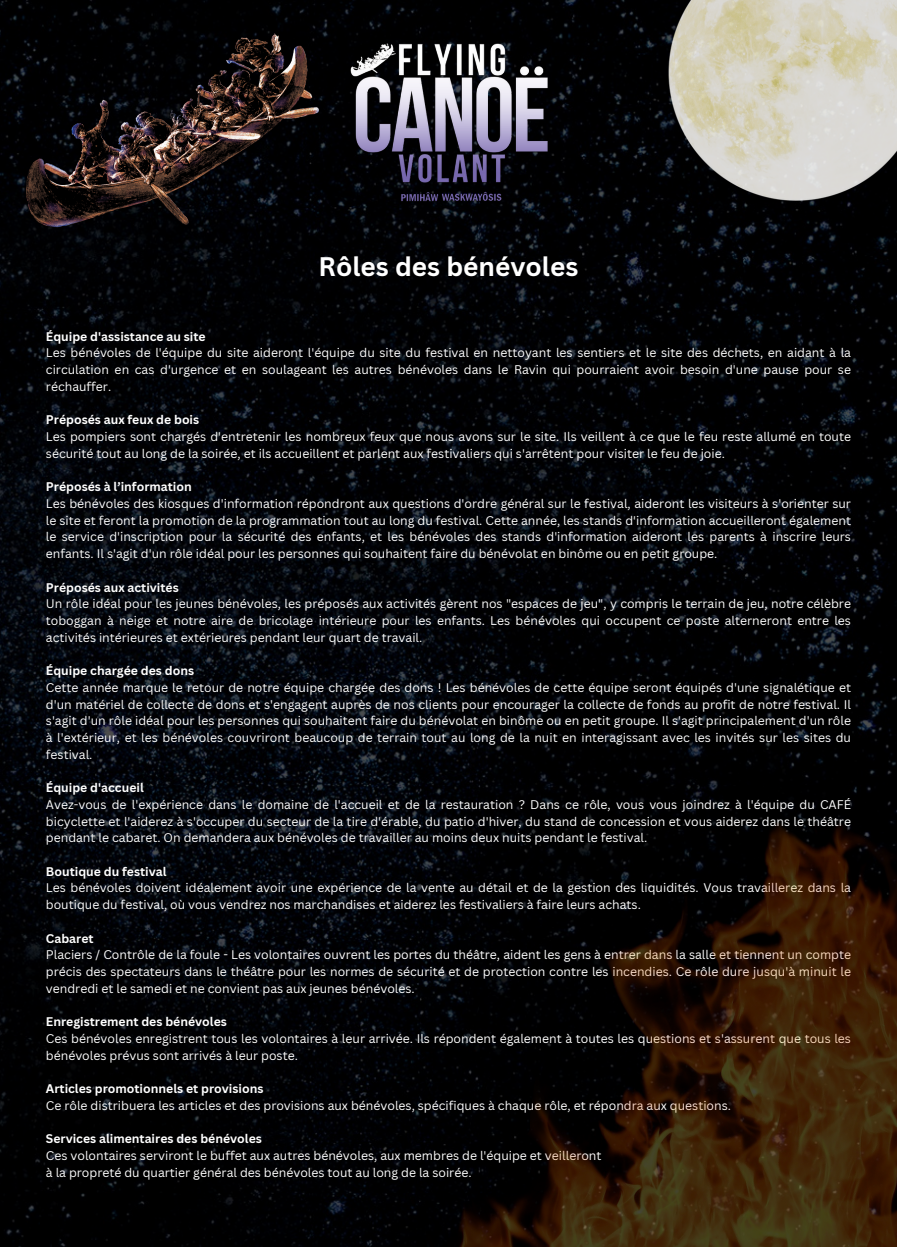
<style>
.page{position:relative;width:897px;height:1247px;background:#fff}
.page>*{position:absolute;margin:0;border:0;box-sizing:border-box;transform-origin:0 0}
.t1{font:700 26.16px "Canva Sans";color:#fff}
.t2{font:12.16px/16.7px "Canva Sans";color:#fff;text-align:justify}
.t3{font:700 12.16px "Canva Sans";color:#fff}
</style>
<div class="page">
<img style="left:0;top:0;width:896px;height:1247px">
<img style="left:345px;top:823px;width:551px;height:424px">
<img style="left:5px;top:0;width:334px;height:409px">
<img style="left:349px;top:0;width:547px;height:578px">
<p class="t1" style="left:318px;top:248px;width:261px">Rôles des bénévoles</p>
<p class="t3" style="left:46px;top:328px;width:161px">Équipe d'assistance au site</p>
<p class="t2" style="left:46px;top:344px;width:806px">Les bénévoles de l'équipe du site aideront l'équipe du site du festival en nettoyant les sentiers et le site des déchets, en aidant à la circulation en cas d'urgence et en soulageant les autres bénévoles dans le Ravin qui pourraient avoir besoin d'une pause pour se réchauffer.</p>
<p class="t3" style="left:46px;top:411px;width:155px">Préposés aux feux de bois</p>
<p class="t2" style="left:46px;top:428px;width:806px">Les pompiers sont chargés d'entretenir les nombreux feux que nous avons sur le site. Ils veillent à ce que le feu reste allumé en toute sécurité tout au long de la soirée, et ils accueillent et parlent aux festivaliers qui s'arrêtent pour visiter le feu de joie.</p>
<p class="t3" style="left:46px;top:478px;width:147px">Préposés à l’information</p>
<p class="t2" style="left:46px;top:495px;width:806px">Les bénévoles des kiosques d'information répondront aux questions d'ordre général sur le festival, aideront les visiteurs à s'orienter sur le site et feront la promotion de la programmation tout au long du festival. Cette année, les stands d'information accueilleront également le service d'inscription pour la sécurité des enfants, et les bénévoles des stands d'information aideront les parents à inscrire leurs enfants. Il s'agit d'un rôle idéal pour les personnes qui souhaitent faire du bénévolat en binôme ou en petit groupe.</p>
<p class="t3" style="left:46px;top:578px;width:134px">Préposés aux activités</p>
<p class="t2" style="left:46px;top:595px;width:806px">Un rôle idéal pour les jeunes bénévoles, les préposés aux activités gèrent nos "espaces de jeu", y compris le terrain de jeu, notre célèbre toboggan à neige et notre aire de bricolage intérieure pour les enfants. Les bénévoles qui occupent ce poste alterneront entre les activités intérieures et extérieures pendant leur quart de travail.</p>
<p class="t3" style="left:46px;top:662px;width:150px">Équipe chargée des dons</p>
<p class="t2" style="left:46px;top:679px;width:806px">Cette année marque le retour de notre équipe chargée des dons ! Les bénévoles de cette équipe seront équipés d'une signalétique et d'un matériel de collecte de dons et s'engagent auprès de nos clients pour encourager la collecte de fonds au profit de notre festival. Il s'agit d'un rôle idéal pour les personnes qui souhaitent faire du bénévolat en binôme ou en petit groupe. Il s'agit principalement d'un rôle à l'extérieur, et les bénévoles couvriront beaucoup de terrain tout au long de la nuit en interagissant avec les invités sur les sites du festival.</p>
<p class="t3" style="left:46px;top:779px;width:99px">Équipe d'accueil</p>
<p class="t2" style="left:46px;top:796px;width:806px">Avez-vous de l'expérience dans le domaine de l'accueil et de la restauration ? Dans ce rôle, vous vous joindrez à l'équipe du CAFÉ bicyclette et l'aiderez à s'occuper du secteur de la tire d'érable, du patio d'hiver, du stand de concession et vous aiderez dans le théâtre pendant le cabaret. On demandera aux bénévoles de travailler au moins deux nuits pendant le festival.</p>
<p class="t3" style="left:46px;top:863px;width:122px">Boutique du festival</p>
<p class="t2" style="left:46px;top:879px;width:806px">Les bénévoles doivent idéalement avoir une expérience de la vente au détail et de la gestion des liquidités. Vous travaillerez dans la boutique du festival, où vous vendrez nos marchandises et aiderez les festivaliers à faire leurs achats.</p>
<p class="t3" style="left:46px;top:929px;width:49px">Cabaret</p>
<p class="t2" style="left:46px;top:946px;width:806px">Placiers / Contrôle de la foule - Les volontaires ouvrent les portes du théâtre, aident les gens à entrer dans la salle et tiennent un compte précis des spectateurs dans le théâtre pour les normes de sécurité et de protection contre les incendies. Ce rôle dure jusqu'à minuit le vendredi et le samedi et ne convient pas aux jeunes bénévoles.</p>
<p class="t3" style="left:46px;top:1013px;width:182px">Enregistrement des bénévoles</p>
<p class="t2" style="left:46px;top:1030px;width:806px">Ces bénévoles enregistrent tous les volontaires à leur arrivée. Ils répondent également à toutes les questions et s'assurent que tous les bénévoles prévus sont arrivés à leur poste.</p>
<p class="t3" style="left:46px;top:1080px;width:219px">Articles promotionnels et provisions</p>
<p class="t2" style="left:46px;top:1097px;width:686px">Ce rôle distribuera les articles et des provisions aux bénévoles, spécifiques à chaque rôle, et répondra aux questions.</p>
<p class="t3" style="left:46px;top:1130px;width:217px">Services alimentaires des bénévoles</p>
<p class="t2" style="left:46px;top:1147px;width:557px">Ces volontaires serviront le buffet aux autres bénévoles, aux membres de l'équipe et veilleront</p>
<p class="t2" style="left:46px;top:1163px;width:427px">à la propreté du quartier général des bénévoles tout au long de la soirée.</p>
</div>
